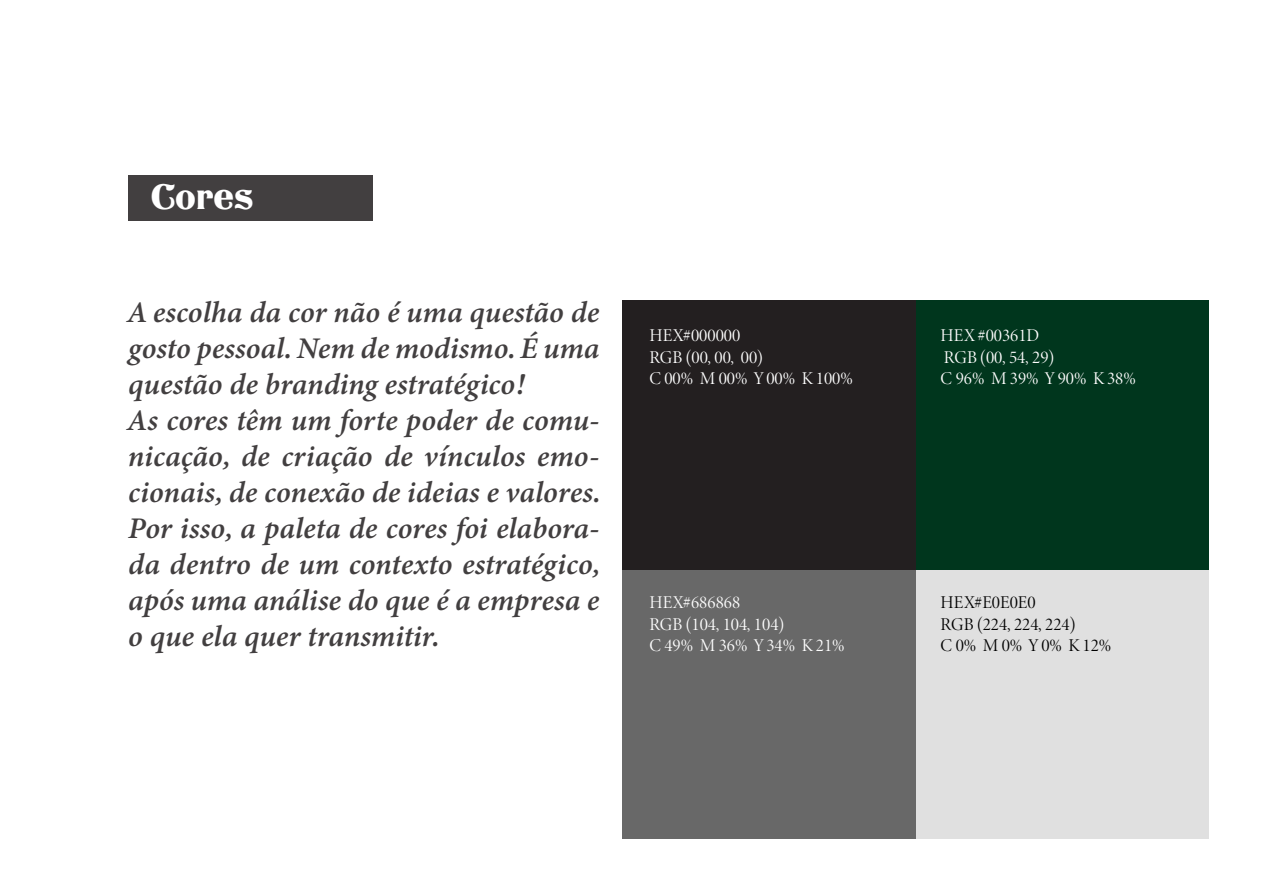
<style>
.page{position:relative;width:1263px;height:893px;background:#fff}
.page>*{position:absolute;margin:0;border:0;box-sizing:border-box;transform-origin:0 0}
.t1{font:37.5px "Titania";color:#fff}
.t2{font:italic 30px/36px "Minion Variable Concept";letter-spacing:.015em;color:#423f40;text-align:justify}
.t3{font:18px "Minion Variable Concept";letter-spacing:-.03em;color:#fff}
.t4{font:18px "Minion Variable Concept";letter-spacing:-.03em;color:#000}
</style>
<div class="page">
<div style="left:128px;top:175px;width:245px;height:45px;background:#423f40"></div>
<div style="left:915px;top:570px;width:294px;height:269px;background:#e0e0e0"></div>
<div style="left:915px;top:300px;width:294px;height:270px;background:#00361d"></div>
<div style="left:622px;top:570px;width:293px;height:269px;background:#686868"></div>
<div style="left:622px;top:300px;width:293px;height:270px;background:#231f20"></div>
<p class="t1" style="left:152px;top:174px;width:104px">Cores</p>
<p class="t2" style="left:128px;top:294px;width:472px">A escolha da cor não é uma questão de gosto pessoal. Nem de modismo. É uma questão de branding estratégico!</p>
<p class="t2" style="left:128px;top:402px;width:473px">As cores têm um forte poder de comu&shy;nicação, de criação de vínculos emo&shy;cionais, de conexão de ideias e valores.<br>Por isso, a paleta de cores foi elabora&shy;da dentro de um contexto estratégico, após uma análise do que é a empresa e o que ela quer transmitir.</p>
<p class="t3" style="left:649px;top:323px;width:93px">HEX#000000</p>
<p class="t3" style="left:649px;top:344px;width:116px">RGB (00, 00, 00)</p>
<p class="t3" style="left:649px;top:366px;width:207px">C 00% M 00% Y 00% K 100%</p>
<p class="t3" style="left:649px;top:590px;width:93px">HEX#686868</p>
<p class="t3" style="left:649px;top:611px;width:137px">RGB (104, 104, 104)</p>
<p class="t3" style="left:649px;top:633px;width:199px">C 49% M 36% Y 34% K 21%</p>
<p class="t3" style="left:941px;top:323px;width:101px">HEX #00361D</p>
<p class="t3" style="left:944px;top:344px;width:113px">RGB (00, 54, 29)</p>
<p class="t3" style="left:941px;top:366px;width:199px">C 96% M 39% Y 90% K 38%</p>
<p class="t4" style="left:941px;top:590px;width:97px">HEX#E0E0E0</p>
<p class="t4" style="left:941px;top:611px;width:137px">RGB (224, 224, 224)</p>
<p class="t4" style="left:941px;top:633px;width:174px">C 0% M 0% Y 0% K 12%</p>
</div>
